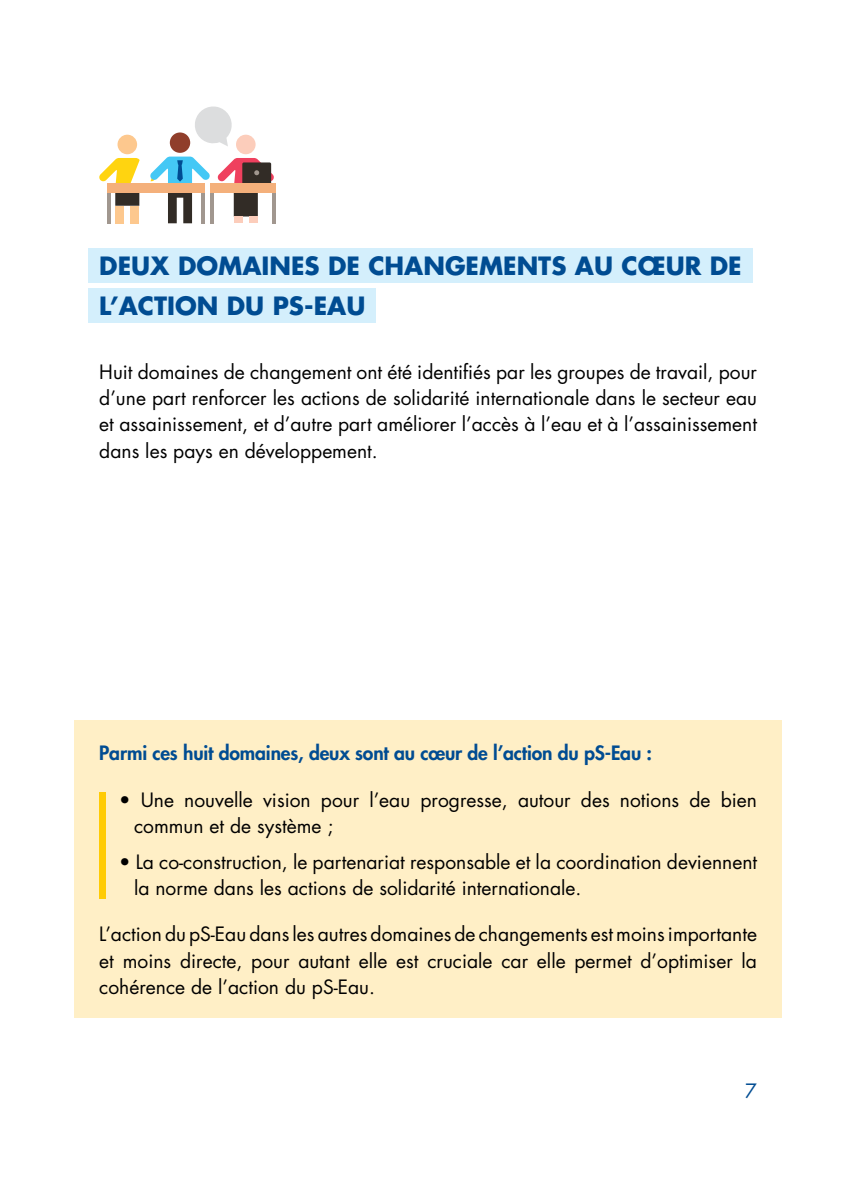
<style>
.page{position:relative;width:844px;height:1191px;background:#fff}
.page>*{position:absolute;margin:0;border:0;box-sizing:border-box;transform-origin:0 0}
.t1{font:700 24.5px/40.2px "Futura Std";color:#004c92}
.t2{font:19.25px/26.2px "Futura Std";color:#000;text-align:justify}
.t3{font:800 19.25px "Futura Std";letter-spacing:-.01em;color:#004c92}
.t4{font:19.25px "Futura Std";color:#004c92}
</style>
<div class="page">
<div style="left:88px;top:248px;width:664px;height:35px;background:#d4effc"></div>
<div style="left:88px;top:288px;width:288px;height:35px;background:#d4effc"></div>
<div style="left:74px;top:719px;width:707px;height:298px;background:#ffefc6"></div>
<div style="left:99px;top:792px;width:7px;height:106px;background:#ffcb05"></div>
<div style="left:117px;top:135px;width:20px;height:19px;background:#fdc88e;border-radius:50%"></div>
<div style="left:170px;top:132px;width:20px;height:21px;background:#903e2b;border-radius:50%"></div>
<div style="left:236px;top:135px;width:19px;height:19px;background:#fccdbb;border-radius:50%"></div>
<div style="left:249px;top:216px;width:9px;height:7px;background:#fccdbb"></div>
<div style="left:234px;top:216px;width:8px;height:7px;background:#fccdbb"></div>
<svg style="left:195px;top:106px;width:37px;height:40px"></svg>
<svg style="left:217px;top:158px;width:57px;height:58px"></svg>
<div style="left:210px;top:183px;width:65px;height:10px;background:#f4b07b"></div>
<hr style="left:210px;top:193px;width:3px;height:30px;background:#a1978f">
<hr style="left:272px;top:193px;width:3px;height:30px;background:#a1978f">
<svg style="left:99px;top:157px;width:111px;height:66px"></svg>
<p class="t1" style="left:99px;top:245px;width:643px">DEUX DOMAINES DE CHANGEMENTS AU CŒUR DE<br>L’ACTION DU PS-EAU</p>
<p class="t2" style="left:99px;top:359px;width:659px">Huit domaines de changement ont été identifiés par les groupes de travail, pour d’une part renforcer les actions de solidarité internationale dans le secteur eau et assainissement, et d’autre part améliorer l’accès à l’eau et à l’assainissement dans les pays en développement.</p>
<p class="t3" style="left:99px;top:741px;width:554px">Parmi ces huit domaines, deux sont au cœur de l’action du pS-Eau :</p>
<p class="t2" style="left:134px;top:786px;width:624px;text-indent:-15px">• Une nouvelle vision pour l’eau progresse, autour des notions de bien commun et de système ;</p>
<p class="t2" style="left:134px;top:849px;width:624px;text-indent:-15px">• La co-construction, le partenariat responsable et la coordination deviennent la norme dans les actions de solidarité internationale.</p>
<p class="t2" style="left:99px;top:921px;width:659px">L’action du pS-Eau dans les autres domaines de changements est moins importante et moins directe, pour autant elle est cruciale car elle permet d’optimiser la cohérence de l’action du pS-Eau.</p>
<p class="t4" style="left:745px;top:1079px;width:13px">7</p>
</div>
